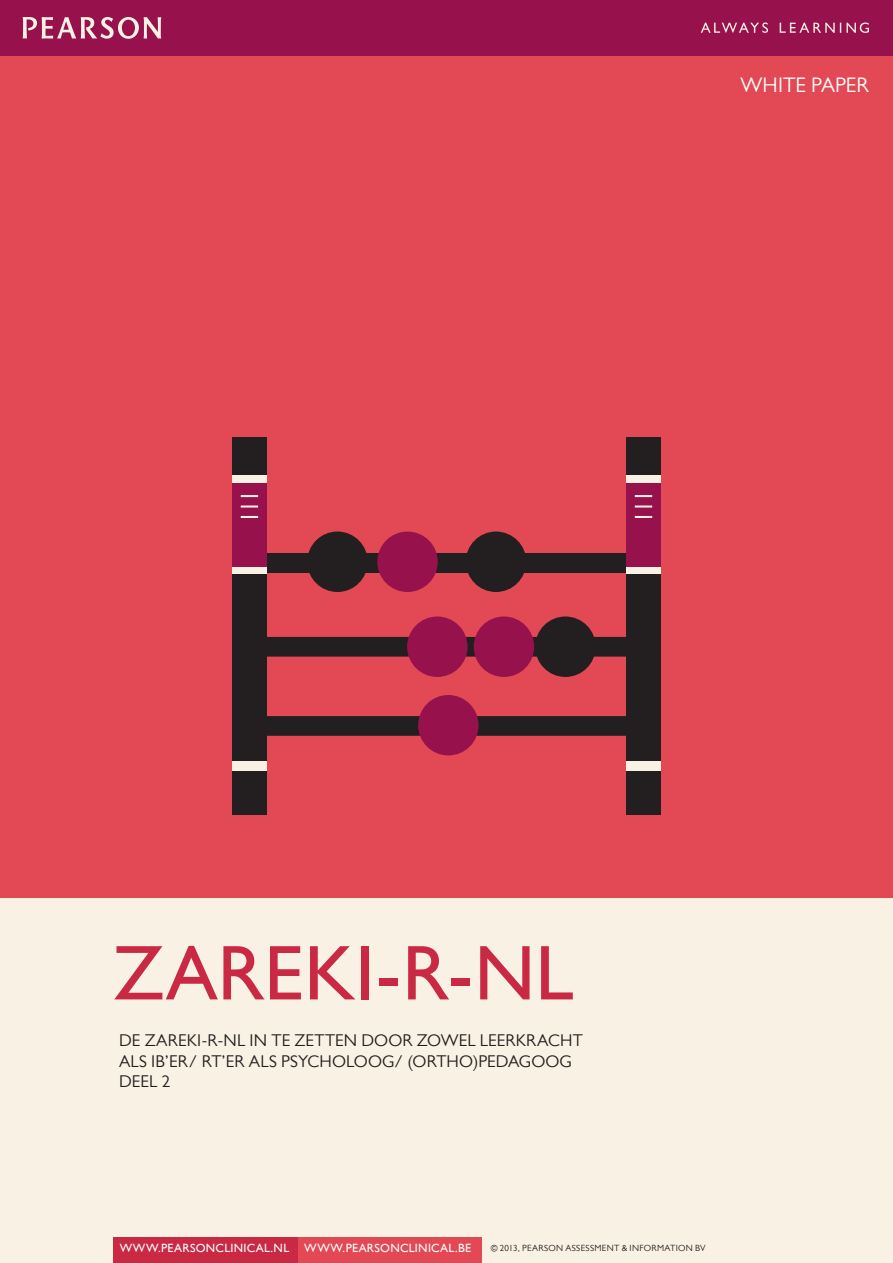
<style>
.page{position:relative;width:893px;height:1263px;background:#f9f2e4}
.page>*{position:absolute;margin:0;border:0;box-sizing:border-box;transform-origin:0 0}
.t1{font:500 78px "Gill Sans MT Pro";letter-spacing:-.005em;color:#ca2944}
.Head{font:21px "Gill Sans MT Pro";color:#fff}
.AllCaps{font:17.1px/20.4px "Gill Sans MT Pro";letter-spacing:.01em;color:#231f20}
.AllCaps-2{font:500 12px "Gill Sans MT Pro";letter-spacing:.03em;color:#fff}
.AllCaps-3{font:9px "Gill Sans MT Pro";letter-spacing:.035em;color:#231f20}
</style>
<div class="page">
<div style="left:0;top:0;width:893px;height:898px;background:#e24954"></div>
<div style="left:0;top:0;width:893px;height:55px;background:#97124c"></div>
<svg style="left:23px;top:17px;width:138px;height:22px"></svg>
<svg style="left:701px;top:23px;width:168px;height:10px"></svg>
<div style="left:113px;top:1238px;width:185px;height:25px;background:#ca2944"></div>
<div style="left:298px;top:1238px;width:184px;height:25px;background:#e24954"></div>
<div style="left:265px;top:553px;width:368px;height:20px;background:#231f20"></div>
<svg style="left:267px;top:637px;width:359px;height:99px"></svg>
<div style="left:307px;top:531px;width:61px;height:61px;background:#231f20;border-radius:50%"></div>
<div style="left:377px;top:531px;width:61px;height:61px;background:#97124c;border-radius:50%"></div>
<div style="left:466px;top:531px;width:60px;height:61px;background:#231f20;border-radius:50%"></div>
<div style="left:407px;top:616px;width:61px;height:61px;background:#97124c;border-radius:50%"></div>
<div style="left:418px;top:695px;width:61px;height:60px;background:#97124c;border-radius:50%"></div>
<div style="left:474px;top:616px;width:60px;height:61px;background:#97124c;border-radius:50%"></div>
<div style="left:535px;top:616px;width:61px;height:61px;background:#231f20;border-radius:50%"></div>
<div style="left:232px;top:437px;width:35px;height:377px;background:#231f20"></div>
<div style="left:232px;top:475px;width:35px;height:9px;background:#f9f2e4"></div>
<div style="left:232px;top:761px;width:35px;height:9px;background:#f9f2e4"></div>
<svg style="left:232px;top:566px;width:35px;height:7px"></svg>
<div style="left:232px;top:483px;width:35px;height:83px;background:#97124c"></div>
<svg style="left:241px;top:495px;width:17px;height:2px"></svg>
<svg style="left:241px;top:505px;width:17px;height:2px"></svg>
<svg style="left:241px;top:516px;width:17px;height:2px"></svg>
<div style="left:626px;top:437px;width:35px;height:377px;background:#231f20"></div>
<div style="left:626px;top:475px;width:35px;height:9px;background:#f9f2e4"></div>
<div style="left:626px;top:761px;width:35px;height:9px;background:#f9f2e4"></div>
<svg style="left:626px;top:566px;width:35px;height:7px"></svg>
<div style="left:626px;top:483px;width:35px;height:83px;background:#97124c"></div>
<svg style="left:635px;top:495px;width:17px;height:2px"></svg>
<svg style="left:635px;top:505px;width:17px;height:2px"></svg>
<svg style="left:635px;top:516px;width:17px;height:2px"></svg>
<p class="Head" style="left:741px;top:73px;width:130px">WHITE PAPER</p>
<p class="t1" style="left:113px;top:927px;width:462px">ZAREKI-R-NL</p>
<p class="AllCaps" style="left:119px;top:1030px;width:465px">DE ZAREKI -R-NL IN TE ZETTEN DOOR ZOWEL LEERKRACHT<br>ALS I B’ER/ RT’ER ALS PSYCHOLOOG/ (ORTHO)PEDAGOOG</p>
<p class="AllCaps" style="left:119px;top:1071px;width:53px">DEEL 2</p>
<p class="AllCaps-2" style="left:120px;top:1241px;width:56px">WWW.PEAR</p>
<p class="AllCaps-2" style="left:190px;top:1241px;width:41px">SONCLINI</p>
<p class="AllCaps-2" style="left:247px;top:1241px;width:36px">CAL.NL</p>
<p class="AllCaps-2" style="left:304px;top:1241px;width:56px">WWW.PEAR</p>
<p class="AllCaps-2" style="left:375px;top:1241px;width:41px">SONCLINI</p>
<p class="AllCaps-2" style="left:431px;top:1241px;width:40px">CAL.BE</p>
<p class="AllCaps-3" style="left:491px;top:1243px;width:216px">© 2013, PEARSON ASSESSMENT &amp; IN FORMATION BV</p>
</div>
